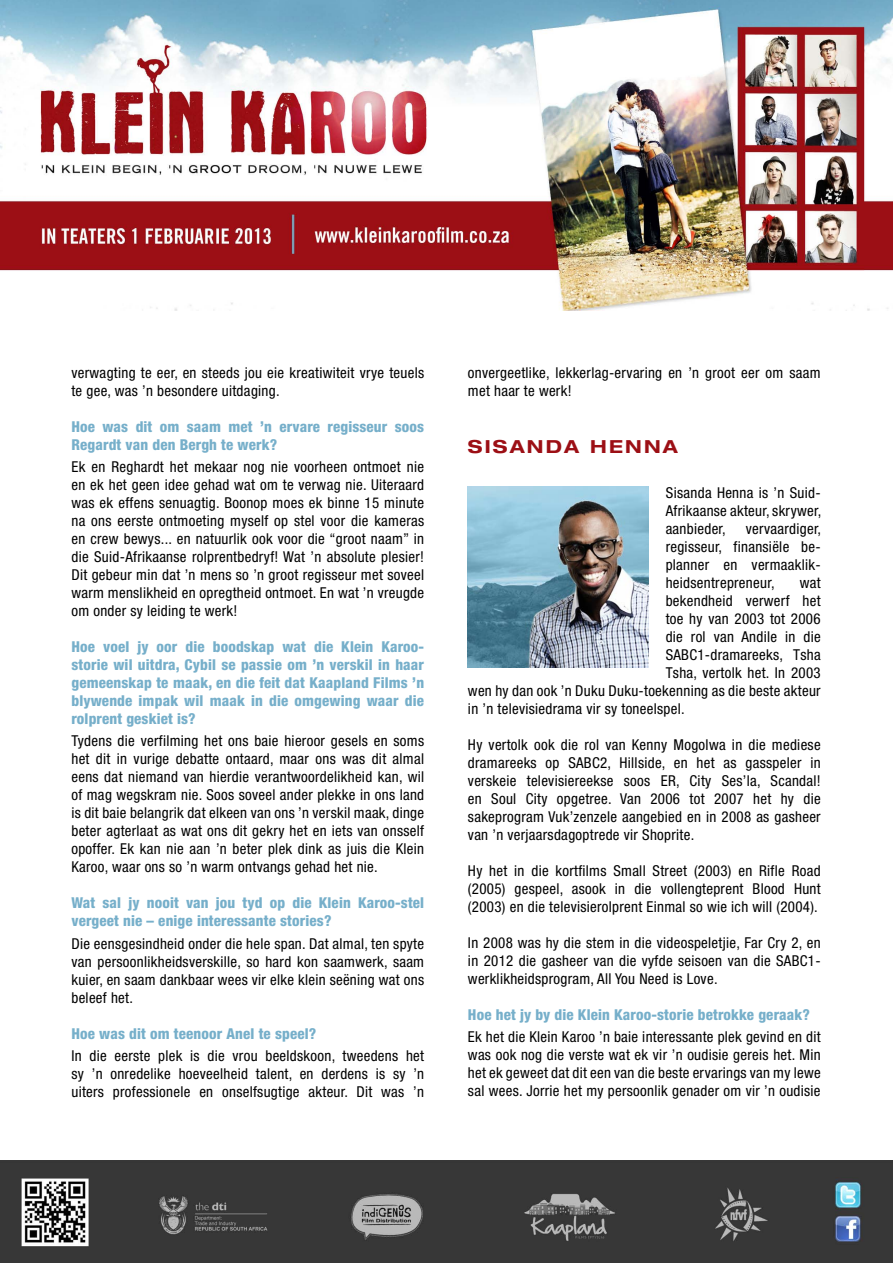
<style>
.page{position:relative;width:893px;height:1263px;background:#fff}
.page>*{position:absolute;margin:0;border:0;box-sizing:border-box;transform-origin:0 0}
.t1{font:700 expanded 18px "Helvetica Neue LT Std";letter-spacing:.12em;color:#9c0f15}
.t2{font:condensed 15px/18px "Helvetica Neue LT Std";letter-spacing:.02em;color:#000;text-align:justify}
.t3{font:800 condensed 15px/18px "Helvetica Neue LT Std";letter-spacing:.01em;color:#76afca}
</style>
<div class="page">
<img style="left:0;top:0;width:893px;height:310px">
<img style="left:0;top:1161px;width:893px;height:102px">
<img style="left:468px;top:486px;width:181px;height:181px">
<p class="t2" style="left:71px;top:363px;width:354px">verwagting te eer, en steeds jou eie kreatiwiteit vrye teuels te gee, was ’n besondere uitdaging.</p>
<p class="t3" style="left:71px;top:417px;width:354px">Hoe was dit om saam met ’n ervare regisseur soos<br>Regardt van den Bergh te werk?</p>
<p class="t2" style="left:71px;top:458px;width:354px">Ek en Reghardt het mekaar nog nie voorheen ontmoet nie en ek het geen idee gehad wat om te verwag nie. Uiteraard was ek effens senuagtig. Boonop moes ek binne 15 minute na ons eerste ontmoeting myself op stel voor die kameras en crew bewys... en natuurlik ook voor die “groot naam” in die Suid-Afrikaanse rolprentbedryf! Wat ’n absolute plesier!<br>Dit gebeur min dat ’n mens so ’n groot regisseur met soveel warm menslikheid en opregtheid ontmoet. En wat ’n vreugde om onder sy leiding te werk!</p>
<p class="t3" style="left:71px;top:637px;width:354px;text-align:justify">Hoe voel jy oor die boodskap wat die Klein Karoo&shy;storie wil uitdra, Cybil se passie om ’n verskil in haar gemeenskap te maak, en die feit dat Kaapland Films ’n blywende impak wil maak in die omgewing waar die rolprent geskiet is?</p>
<p class="t2" style="left:71px;top:732px;width:354px">Tydens die verfilming het ons baie hieroor gesels en soms het dit in vurige debatte ontaard, maar ons was dit almal eens dat niemand van hierdie verantwoordelikheid kan, wil of mag wegskram nie. Soos soveel ander plekke in ons land is dit baie belangrik dat elkeen van ons ’n verskil maak, dinge beter agterlaat as wat ons dit gekry het en iets van onsself opoffer. Ek kan nie aan ’n beter plek dink as juis die Klein Karoo, waar ons so ’n warm ontvangs gehad het nie.</p>
<p class="t3" style="left:71px;top:894px;width:354px">Wat sal jy nooit van jou tyd op die Klein Karoo-stel vergeet nie – enige interessante stories?</p>
<p class="t2" style="left:71px;top:934px;width:354px">Die eensgesindheid onder die hele span. Dat almal, ten spyte van persoonlikheidsverskille, so hard kon saamwerk, saam kuier, en saam dankbaar wees vir elke klein seëning wat ons beleef het.</p>
<p class="t3" style="left:71px;top:1024px;width:246px">Hoe was dit om teenoor Anel te speel?</p>
<p class="t2" style="left:71px;top:1046px;width:354px">In die eerste plek is die vrou beeldskoon, tweedens het sy ’n onredelike hoeveelheid talent, en derdens is sy ’n uiters professionele en onselfsugtige akteur. Dit was ’n</p>
<p class="t2" style="left:468px;top:363px;width:354px">onvergeetlike, lekkerlag-ervaring en ’n groot eer om saam met haar te werk!</p>
<p class="t1" style="left:468px;top:436px;width:211px">SISANDA HENNA</p>
<p class="t2" style="left:666px;top:484px;width:157px">Sisanda Henna is ’n Suid-Afrikaanse akteur, skrywer, aanbieder,</p>
<p class="t2" style="left:666px;top:520px;width:157px;text-indent:80px">vervaardiger, regisseur, finansiële be&shy;planner en vermaaklik&shy;heidsentrepreneur,</p>
<p class="t2" style="left:800px;top:574px;width:23px">wat</p>
<p class="t2" style="left:666px;top:592px;width:157px">bekendheid verwerf het</p>
<p class="t2" style="left:666px;top:610px;width:156px">toe hy van 2003 tot 2006</p>
<p class="t2" style="left:666px;top:628px;width:156px">die rol van Andile in die</p>
<p class="t2" style="left:666px;top:646px;width:156px">SABC1-dramareeks, Tsha</p>
<p class="t2" style="left:666px;top:664px;width:156px">Tsha, vertolk het. In 2003</p>
<p class="t2" style="left:468px;top:682px;width:354px">wen hy dan ook ’n Duku Duku-toekenning as die beste akteur</p>
<p class="t2" style="left:468px;top:700px;width:218px">in ’n televisiedrama vir sy toneelspel.</p>
<p class="t2" style="left:468px;top:736px;width:354px">Hy vertolk ook die rol van Kenny Mogolwa in die mediese dramareeks op SABC2, Hillside, en het as gasspeler in verskeie televisiereekse soos ER, City Ses’la, Scandal! en Soul City opgetree. Van 2006 tot 2007 het hy die sakeprogram Vuk’zenzele aangebied en in 2008 as gasheer van ’n verjaarsdagoptrede vir Shoprite.</p>
<p class="t2" style="left:468px;top:862px;width:354px">Hy het in die kortfilms Small Street (2003) en Rifle Road (2005) gespeel, asook in die vollengteprent Blood Hunt (2003) en die televisierolprent Einmal so wie ich will (2004).</p>
<p class="t2" style="left:468px;top:934px;width:354px">In 2008 was hy die stem in die videospeletjie, Far Cry 2, en in 2012 die gasheer van die vyfde seisoen van die SABC1- werklikheidsprogram, All You Need is Love.</p>
<p class="t3" style="left:468px;top:1005px;width:343px">Hoe het jy by die Klein Karoo-storie betrokke geraak?</p>
<p class="t2" style="left:468px;top:1028px;width:354px">Ek het die Klein Karoo ’n baie interessante plek gevind en dit was ook nog die verste wat ek vir ’n oudisie gereis het. Min het ek geweet dat dit een van die beste ervarings van my lewe sal wees. Jorrie het my persoonlik genader om vir ’n oudisie</p>
</div>
